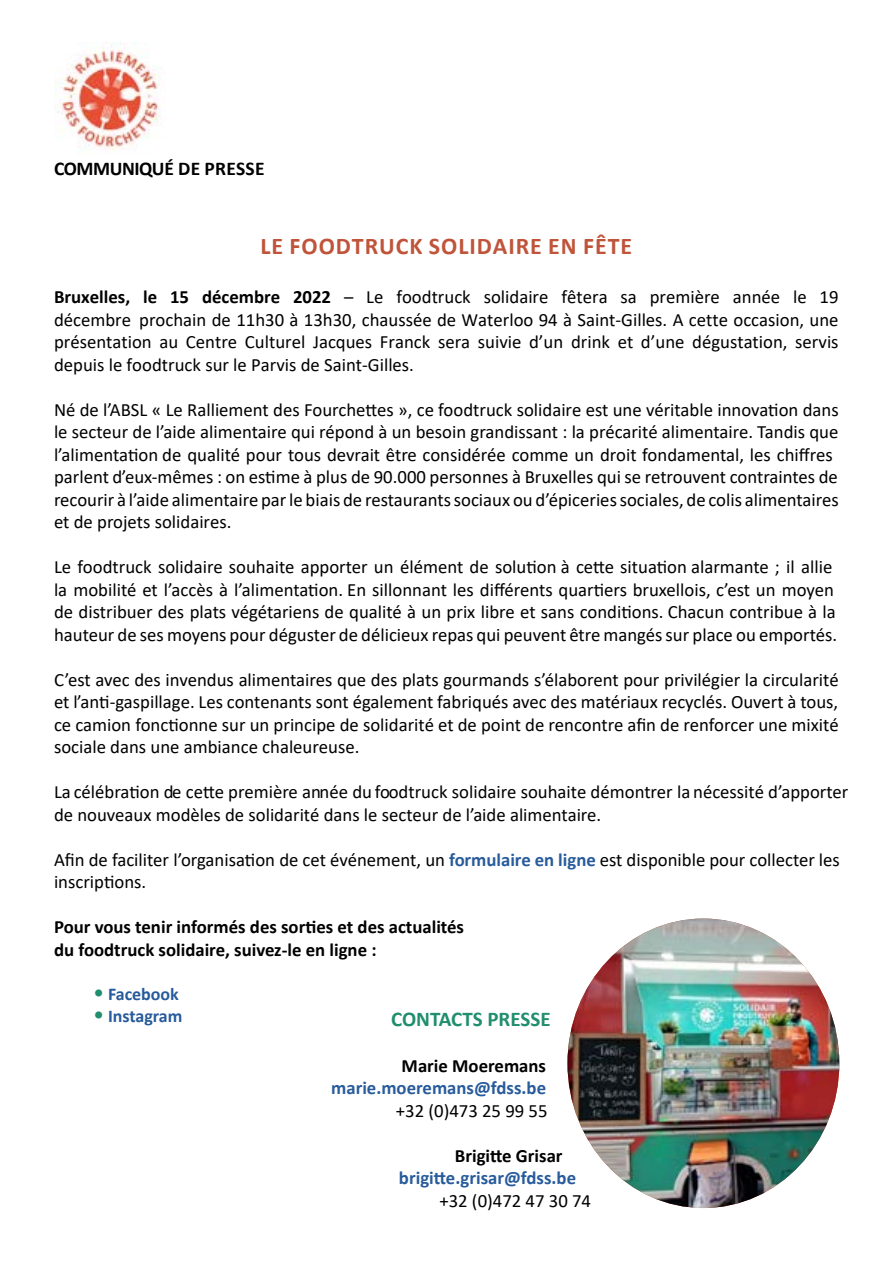
<style>
.page{position:relative;width:893px;height:1263px;background:#fff}
.page>*{position:absolute;margin:0;border:0;box-sizing:border-box;transform-origin:0 0}
.t1{font:700 24px "Calibri";letter-spacing:.04em;color:#c0543a}
.t2{font:700 21px "Calibri";color:#218e6e}
.t3{font:700 19.5px "Calibri";letter-spacing:-.025em;color:#000}
.t4{font:18.75px/22.5px "Calibri";color:#000}
.t5{font:700 18.75px/22.5px "Calibri";color:#000}
.t6{font:700 18.75px "Calibri";color:#275b9b}
.t7{font:700 18px "Calibri";color:#275b9b}
.s1{font-weight:700}
.s2{font-weight:700;color:#275b9b}
.s3{font-weight:400;font-size:22.5px;color:#218e6e}
</style>
<div class="page">
<img style="left:54px;top:43px;width:107px;height:108px">
<img style="left:567px;top:918px;width:272px;height:290px">
<p class="t3" style="left:54px;top:155px;width:212px">COMMUNIQUÉ DE PRESSE</p>
<p class="t1" style="left:260px;top:229px;width:373px">LE FOODTRUCK SOLIDAIRE EN FÊTE</p>
<p class="t4" style="left:54px;top:285px;width:786px;text-align:justify"><span class="s1">Bruxelles, le 15 décembre 2022</span> – Le foodtruck solidaire fêtera sa première année le 19 décembre prochain de 11h30 à 13h30, chaussée de Waterloo 94 à Saint-Gilles. A cette occasion, une présentation au Centre Culturel Jacques Franck sera suivie d’un drink et d’une dégustation, servis depuis le foodtruck sur le Parvis de Saint-Gilles.</p>
<p class="t4" style="left:54px;top:398px;width:786px">Né de l’ABSL « Le Ralliement des Fourchettes », ce foodtruck solidaire est une véritable innovation dans le secteur de l’aide alimentaire qui répond à un besoin grandissant : la précarité alimentaire. Tandis que l’alimentation de qualité pour tous devrait être considérée comme un droit fondamental, les chiffres parlent d’eux-mêmes : on estime à plus de 90.000 personnes à Bruxelles qui se retrouvent contraintes de recourir à l’aide alimentaire par le biais de restaurants sociaux ou d’épiceries sociales, de colis alimentaires et de projets solidaires.</p>
<p class="t4" style="left:54px;top:555px;width:785px">Le foodtruck solidaire souhaite apporter un élément de solution à cette situation alarmante ; il allie la mobilité et l’accès à l’alimentation. En sillonnant les différents quartiers bruxellois, c’est un moyen de distribuer des plats végétariens de qualité à un prix libre et sans conditions. Chacun contribue à la hauteur de ses moyens pour déguster de délicieux repas qui peuvent être mangés sur place ou emportés.</p>
<p class="t4" style="left:54px;top:668px;width:786px;text-align:justify">C’est avec des invendus alimentaires que des plats gourmands s’élaborent pour privilégier la circularité et l’anti-gaspillage. Les contenants sont également fabriqués avec des matériaux recyclés. Ouvert à tous, ce camion fonctionne sur un principe de solidarité et de point de rencontre afin de renforcer une mixité sociale dans une ambiance chaleureuse.</p>
<p class="t4" style="left:54px;top:780px;width:796px">La célébration de cette première année du foodtruck solidaire souhaite démontrer la nécessité d’apporter de nouveaux modèles de solidarité dans le secteur de l’aide alimentaire.</p>
<p class="t4" style="left:54px;top:848px;width:787px">Afin de faciliter l’organisation de cet événement, un <span class="s2">formulaire en ligne</span> est disponible pour collecter les inscriptions.</p>
<p class="t5" style="left:54px;top:915px;width:412px">Pour vous tenir informés des sorties et des actualités du foodtruck solidaire, suivez-le en ligne :</p>
<p class="t7" style="left:93px;top:981px;width:87px"><span class="s3">•</span> Facebook</p>
<p class="t7" style="left:93px;top:1003px;width:91px"><span class="s3">•</span> Instagram</p>
<p class="t2" style="left:391px;top:1004px;width:161px">CONTACTS PRESSE</p>
<p class="t5" style="left:402px;top:1054px;width:146px">Marie Moeremans</p>
<p class="t6" style="left:331px;top:1075px;width:216px">marie.moeremans@fdss.be</p>
<p class="t4" style="left:396px;top:1099px;width:153px">+32 (0)473 25 99 55</p>
<p class="t5" style="left:455px;top:1144px;width:109px">Brigitte Grisar</p>
<p class="t6" style="left:399px;top:1165px;width:179px">brigitte.grisar@fdss.be</p>
<p class="t4" style="left:439px;top:1189px;width:153px">+32 (0)472 47 30 74</p>
</div>
